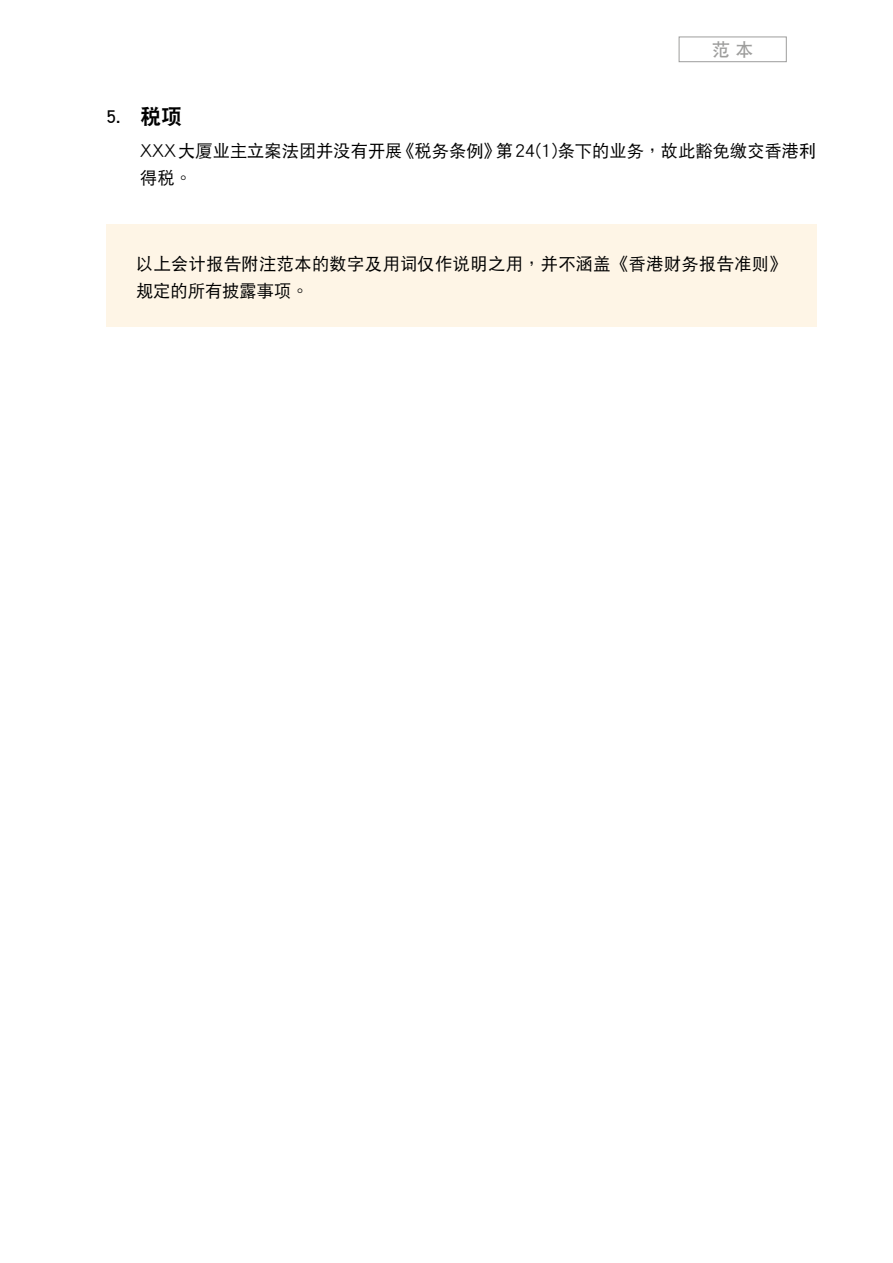
<style>
.page{position:relative;width:893px;height:1263px;background:#fff}
.page>*{position:absolute;margin:0;border:0;box-sizing:border-box;transform-origin:0 0}
.t1{font:18px "DF Hei GB5 HK W7";color:#9d9d9c}
.t2{font:17.25px/27px "DF Hei GB5 HK W5";letter-spacing:.02em;color:#000}
.t3{font:17.25px/27px "DF Hei GB5 HK W5";color:#000}
.t4{font:17.25px "DF Hei GB5 HK W7";color:#000}
.s1{font-family:"DF Hei GB5 HK W9";font-size:21px}
</style>
<div class="page">
<div style="left:679px;top:37px;width:108px;height:25px;border:1px solid #9d9d9c"></div>
<div style="left:106px;top:225px;width:710px;height:102px;background:#fef5e6"></div>
<p class="t1" style="left:712px;top:40px;width:43px">範本</p>
<p class="t4" style="left:106px;top:107px;width:78px">5. <span class="s1">稅項</span></p>
<p class="t3" style="left:140px;top:137px;width:678px">XXX大廈業主立案法團並沒有開展《稅務條例》第24（1）條下的業務，故此豁免繳交香港利得稅。</p>
<p class="t2" style="left:136px;top:250px;width:652px">以上會計報告附註範本的數字及用詞僅作說明之用，並不涵蓋《香港財務報告準則》規定的所有披露事項。</p>
</div>
